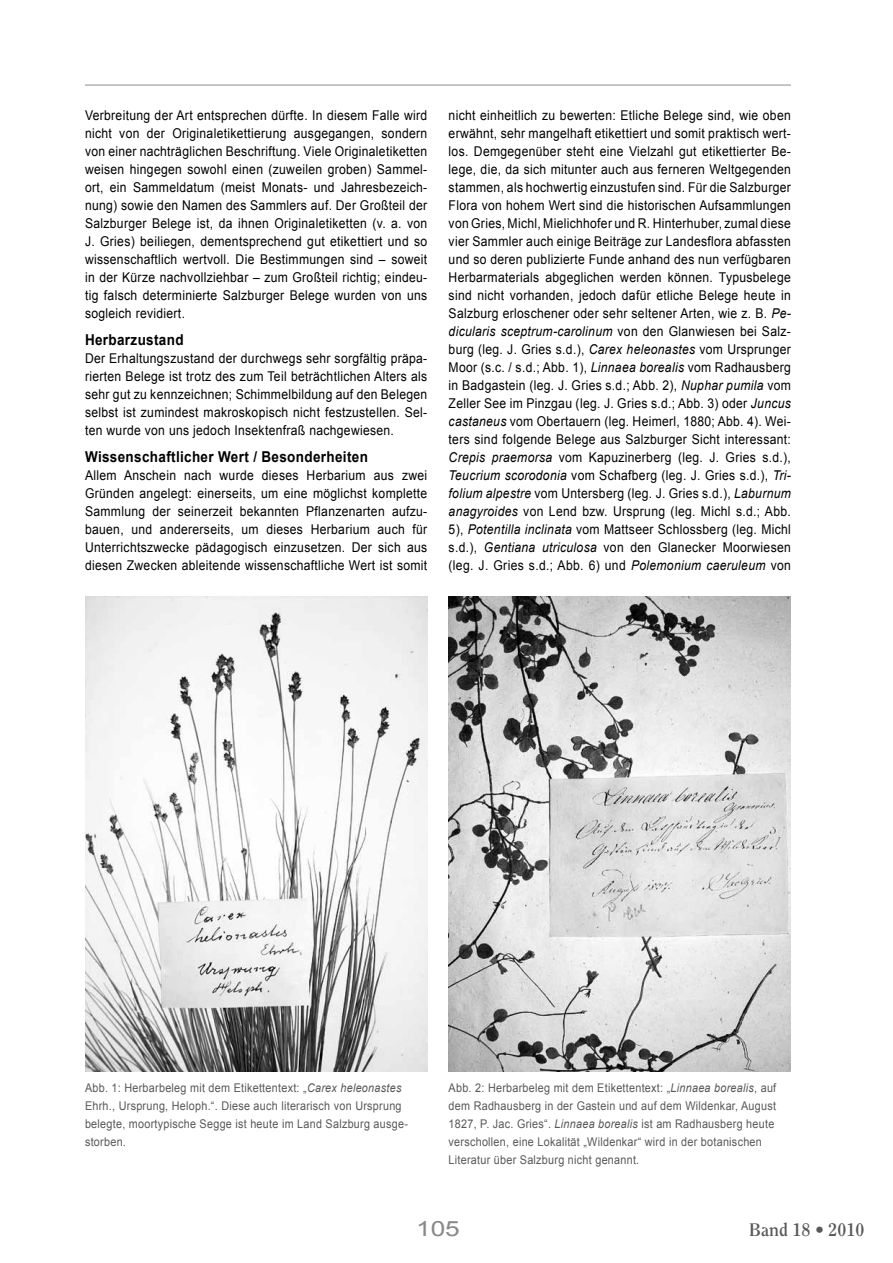
<style>
.page{position:relative;width:893px;height:1263px;background:#fff}
.page>*{position:absolute;margin:0;border:0;box-sizing:border-box;transform-origin:0 0}
.t1{font:21px "Arial";color:#87888a;scale:1.25 1}
.t2{font:700 18px "Clearface Std";color:#58585a}
.t3{font:700 15px "Arial";letter-spacing:.025em;color:#000;scale:.9 1}
.t4{font:13.5px/18px "Arial";letter-spacing:.025em;color:#000;text-align:justify;scale:.9 1}
.t5{font:12px/18px "Arial";letter-spacing:.025em;color:#58585a;scale:.9 1}
.s1{font-style:italic}
</style>
<div class="page">
<hr style="left:85px;top:84px;width:706px;height:2px;background:#b1b3b4">
<img style="left:85px;top:597px;width:342px;height:474px">
<img style="left:449px;top:597px;width:342px;height:474px">
<p class="t4" style="left:85px;top:106px;width:382px">Verbreitung der Art entsprechen dürfte. In diesem Falle wird nicht von der Originaletikettierung ausgegangen, sondern von einer nachträglichen Beschriftung. Viele Originaletiketten weisen hingegen sowohl einen (zuweilen groben) Sammel&shy;ort, ein Sammeldatum (meist Monats- und Jahresbezeich&shy;nung) sowie den Namen des Sammlers auf. Der Großteil der Salzburger Belege ist, da ihnen Originaletiketten (v. a. von J. Gries) beiliegen, dementsprechend gut etikettiert und so wissenschaftlich wertvoll. Die Bestimmungen sind – soweit in der Kürze nachvollziehbar – zum Großteil richtig; eindeu&shy;tig falsch determinierte Salzburger Belege wurden von uns sogleich revidiert.</p>
<p class="t3" style="left:85px;top:330px;width:111px">Herbarzustand</p>
<p class="t4" style="left:85px;top:349px;width:382px">Der Erhaltungszustand der durchwegs sehr sorgfältig präpa&shy;rierten Belege ist trotz des zum Teil beträchtlichen Alters als sehr gut zu kennzeichnen; Schimmelbildung auf den Belegen selbst ist zumindest makroskopisch nicht festzustellen. Sel&shy;ten wurde von uns jedoch Insektenfraß nachgewiesen.</p>
<p class="t3" style="left:85px;top:447px;width:316px">Wissenschaftlicher Wert / Besonderheiten</p>
<p class="t4" style="left:85px;top:466px;width:382px">Allem Anschein nach wurde dieses Herbarium aus zwei Gründen angelegt: einerseits, um eine möglichst komplette Sammlung der seinerzeit bekannten Pflanzenarten aufzu&shy;bauen, und andererseits, um dieses Herbarium auch für Unterrichtszwecke pädagogisch einzusetzen. Der sich aus diesen Zwecken ableitende wissenschaftliche Wert ist somit</p>
<p class="t4" style="left:449px;top:106px;width:382px">nicht einheitlich zu bewerten: Etliche Belege sind, wie oben erwähnt, sehr mangelhaft etikettiert und somit praktisch wert&shy;los. Demgegenüber steht eine Vielzahl gut etikettierter Be&shy;lege, die, da sich mitunter auch aus ferneren Weltgegenden stammen, als hochwertig einzustufen sind. Für die Salzburger Flora von hohem Wert sind die historischen Aufsammlungen von Gries, Michl, Mielichhofer und R. Hinterhuber, zumal diese vier Sammler auch einige Beiträge zur Landesflora abfassten und so deren publizierte Funde anhand des nun verfügbaren Herbarmaterials abgeglichen werden können. Typusbelege sind nicht vorhanden, jedoch dafür etliche Belege heute in Salzburg erloschener oder sehr seltener Arten, wie z. B. <span class="s1">Pe&shy;dicularis sceptrum-carolinum</span> von den Glanwiesen bei Salz&shy;burg (leg. J. Gries s.d.), <span class="s1">Carex heleonastes</span> vom Ursprunger Moor (s.c. / s.d.; Abb. 1), <span class="s1">Linnaea borealis</span> vom Radhausberg in Badgastein (leg. J. Gries s.d.; Abb. 2), <span class="s1">Nuphar pumila</span> vom Zeller See im Pinzgau (leg. J. Gries s.d.; Abb. 3) oder <span class="s1">Juncus castaneus</span> vom Obertauern (leg. Heimerl, 1880; Abb. 4). Wei&shy;ters sind folgende Belege aus Salzburger Sicht interessant:<br><span class="s1">Crepis praemorsa</span> vom Kapuzinerberg (leg. J. Gries s.d.), <span class="s1">Teucrium scorodonia</span> vom Schafberg (leg. J. Gries s.d.), <span class="s1">Tri&shy;folium alpestre</span> vom Untersberg (leg. J. Gries s.d.), <span class="s1">Laburnum anagyroides</span> von Lend bzw. Ursprung (leg. Michl s.d.; Abb.<br>5), <span class="s1">Potentilla inclinata</span> vom Mattseer Schlossberg (leg. Michl s.d.), <span class="s1">Gentiana utriculosa</span> von den Glanecker Moorwiesen (leg. J. Gries s.d.; Abb. 6) und <span class="s1">Polemonium caeruleum</span> von</p>
<p class="t5" style="left:85px;top:1079px;width:360px">Abb. 1: Herbarbeleg mit dem Etikettentext: „<span class="s1">Carex heleonastes </span>Ehrh., Ursprung, Heloph.“. Diese auch literarisch von Ursprung belegte, moortypische Segge ist heute im Land Salzburg ausge&shy;storben.</p>
<p class="t5" style="left:449px;top:1079px;width:366px">Abb. 2: Herbarbeleg mit dem Etikettentext: „<span class="s1">Linnaea borealis</span>, auf dem Radhausberg in der Gastein und auf dem Wildenkar, August 1827, P. Jac. Gries“. <span class="s1">Linnaea borealis</span> ist am Radhausberg heute verschollen, eine Lokalität „Wildenkar“ wird in der botanischen Literatur über Salzburg nicht genannt.</p>
<h1 class="t1" style="left:416px;top:1215px;width:37px">105</h1>
<h2 class="t2" style="left:749px;top:1219px;width:117px">Band 18 • 2010</h2>
</div>
